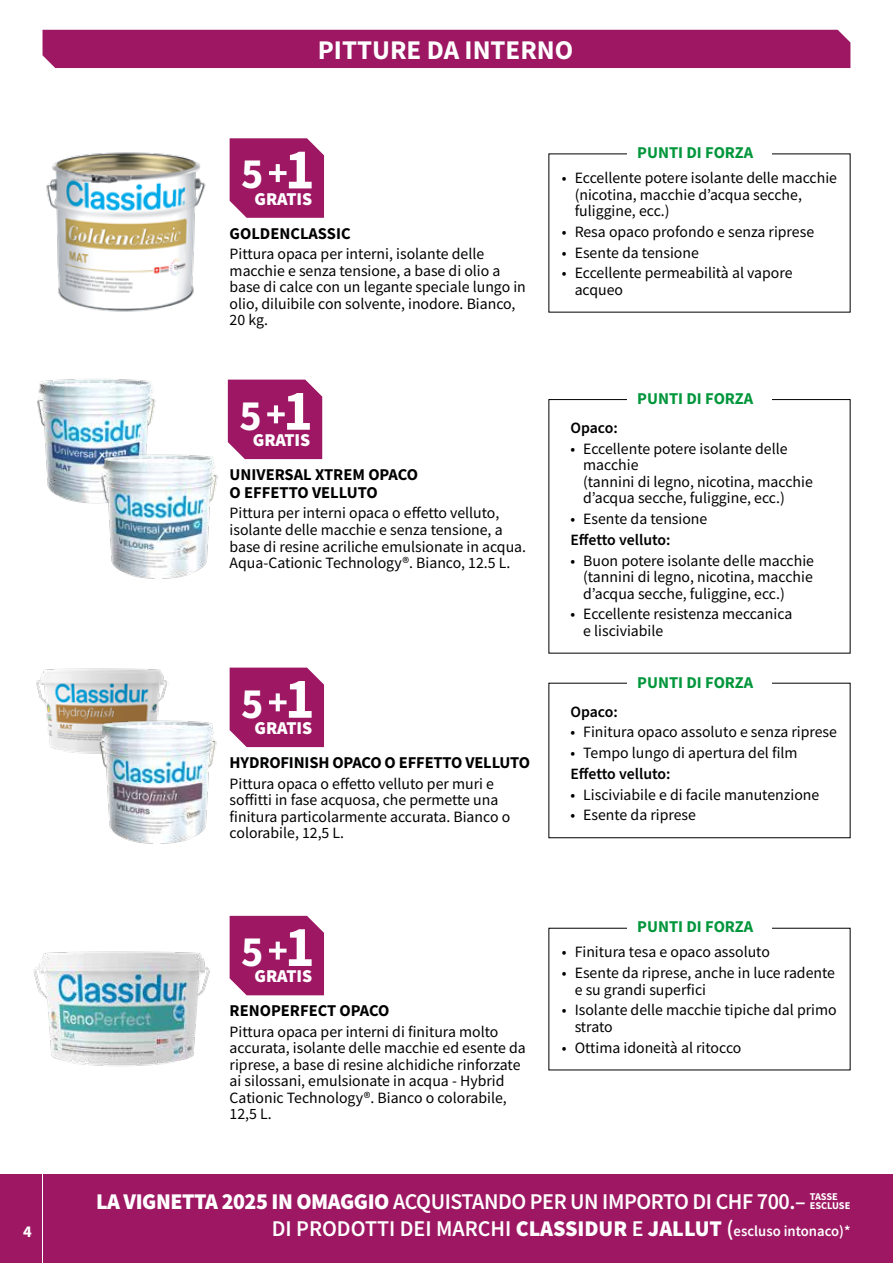
<style>
.page{position:relative;width:893px;height:1263px;background:#fff}
.page>*{position:absolute;margin:0;border:0;box-sizing:border-box;transform-origin:0 0}
.t1{font:700 56.25px "Source Sans Pro";color:#fff}
.t2{font:700 42.15px "Source Sans Pro";color:#fff}
.t3{font:700 27px "Source Sans Pro";color:#fff}
.t4{font:600 22.5px "Source Sans Pro";letter-spacing:-.02em;color:#fff}
.t5{font:600 22.5px "Source Sans Pro";color:#fff}
.t6{font:900 18.15px "Source Sans Pro";color:#fff}
.t7{font:700 16.5px/18px "Source Sans Pro";letter-spacing:-.005em;color:#000}
.t8{font:700 16.5px "Source Sans Pro";color:#00963b}
.t9{font:700 16.5px "Source Sans Pro";color:#fff}
.t10{font:15.75px/16.5px "Source Sans Pro";color:#000}
.t11{font:600 15.75px "Source Sans Pro";letter-spacing:-.005em;color:#000}
.t12{font:700 10.35px "Source Sans Pro";color:#fff}
.s1{font-weight:900}
.s2{font-size:15px}
</style>
<div class="page">
<div style="left:43px;top:1175px;width:850px;height:88px;background:#9d1763"></div>
<div style="left:0;top:1175px;width:41px;height:88px;background:#9d1763"></div>
<img style="left:46px;top:152px;width:160px;height:160px">
<img style="left:33px;top:951px;width:177px;height:116px">
<div style="left:43px;top:30px;width:807px;height:38px;background:#9d1763"></div>
<div style="left:230px;top:916px;width:94px;height:79px;background:#9d1763"></div>
<svg style="left:230px;top:138px;width:94px;height:80px;background:#a2256c"></svg>
<div style="left:230px;top:668px;width:94px;height:79px;background:#9d1763"></div>
<div style="left:228px;top:380px;width:94px;height:79px;background:#9d1764"></div>
<img style="left:37px;top:379px;width:119px;height:124px">
<img style="left:80px;top:450px;width:138px;height:129px">
<img style="left:36px;top:668px;width:132px;height:85px">
<img style="left:78px;top:716px;width:139px;height:128px">
<h3 class="t3" style="left:318px;top:32px;width:257px">PITTURE DA INTERNO</h3>
<h1 class="t1" style="left:285px;top:132px;width:31px">1</h1>
<h2 class="t2" style="left:241px;top:146px;width:24px">5</h2>
<p class="t6" style="left:255px;top:186px;width:59px">GRATIS</p>
<p class="t7" style="left:230px;top:224px;width:122px">GOLDENCLASSIC</p>
<p class="t10" style="left:230px;top:246px;width:298px">Pittura opaca per interni, isolante delle macchie e senza tensione, a base di olio a base di calce con un legante speciale lungo in olio, diluibile con solvente, inodore. Bianco, 20 kg.</p>
<h1 class="t1" style="left:283px;top:373px;width:31px">1</h1>
<h2 class="t2" style="left:239px;top:387px;width:24px">5</h2>
<p class="t6" style="left:253px;top:428px;width:59px">GRATIS</p>
<p class="t7" style="left:230px;top:465px;width:190px">UNIVERSAL XTREM OPACO<br>O EFFETTO VELLUTO</p>
<p class="t10" style="left:230px;top:505px;width:298px">Pittura per interni opaca o effetto velluto, isolante delle macchie e senza tensione, a base di resine acriliche emulsionate in acqua.<br>Aqua-Cationic Technology®. Bianco, 12.5 L.</p>
<h1 class="t1" style="left:285px;top:661px;width:31px">1</h1>
<h2 class="t2" style="left:241px;top:675px;width:24px">5</h2>
<p class="t6" style="left:255px;top:715px;width:59px">GRATIS</p>
<p class="t7" style="left:230px;top:753px;width:302px">HYDROFINISH OPACO O EFFETTO VELLUTO</p>
<p class="t10" style="left:230px;top:775px;width:282px">Pittura opaca o effetto velluto per muri e soffitti in fase acquosa, che permette una finitura particolarmente accurata. Bianco o colorabile, 12,5 L.</p>
<h1 class="t1" style="left:285px;top:909px;width:31px">1</h1>
<h2 class="t2" style="left:241px;top:923px;width:24px">5</h2>
<p class="t6" style="left:255px;top:964px;width:59px">GRATIS</p>
<p class="t7" style="left:230px;top:1002px;width:161px">RENOPERFECT OPACO</p>
<p class="t10" style="left:230px;top:1023px;width:298px">Pittura opaca per interni di finitura molto accurata, isolante delle macchie ed esente da riprese, a base di resine alchidiche rinforzate ai silossani, emulsionate in acqua - Hybrid Cationic Technology®. Bianco o colorabile, 12,5 L.</p>
<p class="t8" style="left:637px;top:142px;width:118px">PUNTI DI FORZA</p>
<p class="t10" style="left:575px;top:169px;width:264px;text-indent:-13px">• Eccellente potere isolante delle macchie (nicotina, macchie d’acqua secche, fuliggine, ecc.)</p>
<p class="t10" style="left:562px;top:223px;width:254px">• Resa opaco profondo e senza riprese</p>
<p class="t10" style="left:562px;top:244px;width:138px">• Esente da tensione</p>
<p class="t10" style="left:575px;top:265px;width:219px;text-indent:-13px">• Eccellente permeabilità al vapore acqueo</p>
<p class="t8" style="left:637px;top:387px;width:118px">PUNTI DI FORZA</p>
<p class="t11" style="left:570px;top:417px;width:49px">Opaco:</p>
<p class="t10" style="left:583px;top:440px;width:231px;text-indent:-13px">• Eccellente potere isolante delle macchie<br>(tannini di legno, nicotina, macchie d’acqua secche, fuliggine, ecc.)</p>
<p class="t10" style="left:570px;top:510px;width:138px">• Esente da tensione</p>
<p class="t11" style="left:570px;top:529px;width:102px">Effetto velluto:</p>
<p class="t10" style="left:583px;top:552px;width:232px;text-align:justify;text-indent:-13px">• Buon potere isolante delle macchie (tannini di legno, nicotina, macchie d’acqua secche, fuliggine, ecc.)</p>
<p class="t10" style="left:583px;top:606px;width:211px;text-indent:-13px">• Eccellente resistenza meccanica e lisciviabile</p>
<p class="t8" style="left:637px;top:671px;width:118px">PUNTI DI FORZA</p>
<p class="t11" style="left:570px;top:701px;width:49px">Opaco:</p>
<p class="t10" style="left:570px;top:724px;width:268px">• Finitura opaco assoluto e senza riprese</p>
<p class="t10" style="left:570px;top:745px;width:229px">• Tempo lungo di apertura del film</p>
<p class="t11" style="left:570px;top:763px;width:102px">Effetto velluto:</p>
<p class="t10" style="left:570px;top:786px;width:250px">• Lisciviabile e di facile manutenzione</p>
<p class="t10" style="left:570px;top:807px;width:127px">• Esente da riprese</p>
<p class="t8" style="left:637px;top:915px;width:118px">PUNTI DI FORZA</p>
<p class="t10" style="left:562px;top:944px;width:209px">• Finitura tesa e opaco assoluto</p>
<p class="t10" style="left:575px;top:964px;width:262px;text-indent:-13px">• Esente da riprese, anche in luce radente e su grandi superfici</p>
<p class="t10" style="left:575px;top:1002px;width:263px;text-indent:-13px">• Isolante delle macchie tipiche dal primo strato</p>
<p class="t10" style="left:562px;top:1039px;width:181px">• Ottima idoneità al ritocco</p>
<h3 class="t4" style="left:96px;top:1187px;width:743px"><span class="s1">LA VIGNETTA 2025 IN OMAGGIO</span> ACQUISTANDO PER UN IMPORTO DI CHF 700.– <sup>TASSE</sup></h3>
<p class="t12" style="left:810px;top:1199px;width:42px">ESCLUSE</p>
<p class="t9" style="left:23px;top:1221px;width:10px">4</p>
<h3 class="t5" style="left:272px;top:1214px;width:580px">DI PRODOTTI DEI MARCHI <span class="s1">CLASSIDUR</span> E <span class="s1">JALLUT</span> (<span class="s2">escluso intonaco)*</span></h3>
</div>
